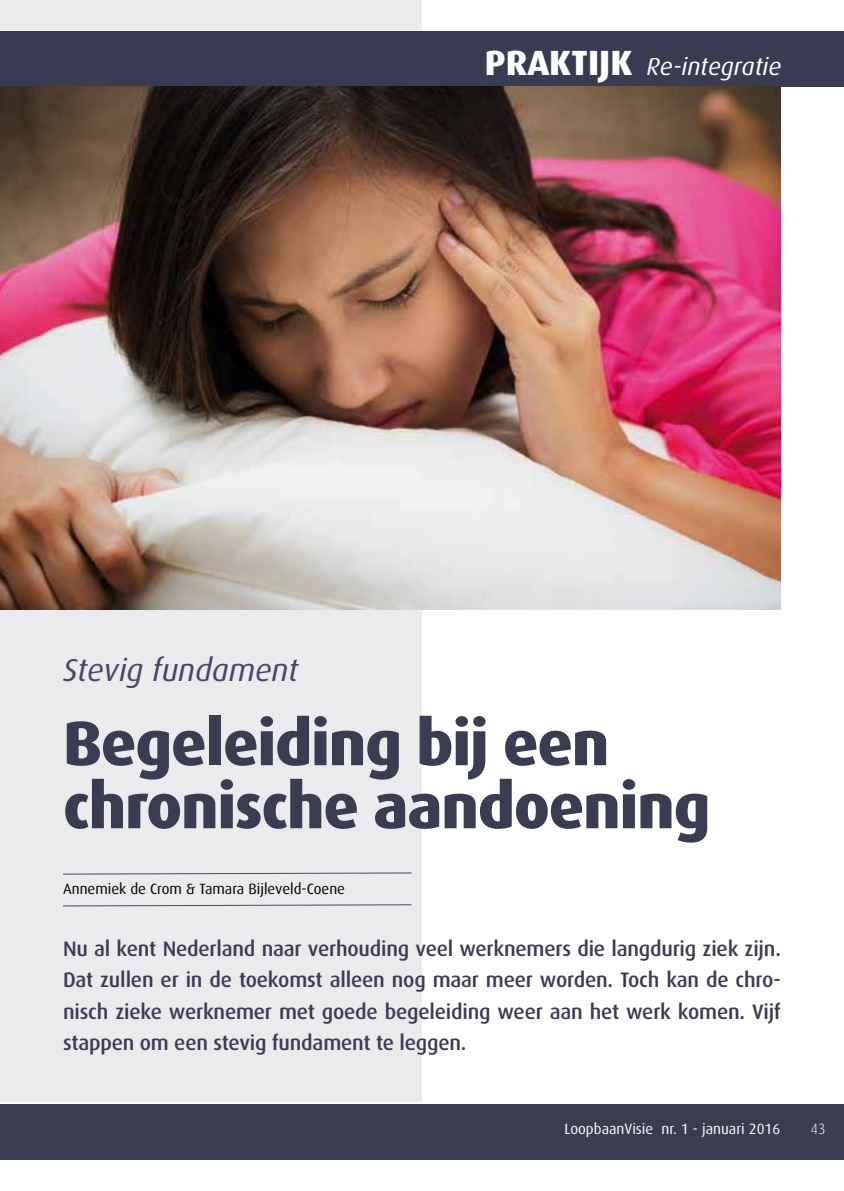
<style>
.page{position:relative;width:844px;height:1191px;background:#fff}
.page>*{position:absolute;margin:0;border:0;box-sizing:border-box;transform-origin:0 0}
.t1{font:800 63px/63px "Dax";letter-spacing:-.02em;color:#3a3c52}
.t2{font:italic 31.5px "Dax";color:#464765}
.t3{font:italic 24.5px "Dax";color:#fff}
.t4{font:500 21px/31.5px "Dax";letter-spacing:-.01em;color:#3a3c52;text-align:justify}
.t5{font:14.88px "Dax";color:#000}
.t6{font:14.88px "Dax";color:#fff}
.t7{font:300 14.88px "Dax";color:#fff}
.s1{font-weight:800;font-style:normal;font-size:35px}
</style>
<div class="page">
<div style="left:0;top:1104px;width:843px;height:56px;background:#3a3c52"></div>
<div style="left:0;top:31px;width:843px;height:56px;background:#393b52"></div>
<svg style="left:0;top:0;width:422px;height:1102px;background:#d9d9de"></svg>
<svg style="left:62px;top:872px;width:350px;height:3px"></svg>
<svg style="left:62px;top:904px;width:350px;height:2px"></svg>
<img style="left:0;top:87px;width:780px;height:522px">
<p class="t3" style="left:484px;top:53px;width:298px"><span class="s1">PRAKTIJK</span> Re-integratie</p>
<h2 class="t2" style="left:63px;top:652px;width:237px">Stevig fundament</h2>
<h1 class="t1" style="left:63px;top:712px;width:648px">Begeleiding bij een chronische aandoening</h1>
<p class="t5" style="left:63px;top:880px;width:283px">Annemiek de Crom &amp; Tamara Bijleveld-Coene</p>
<p class="t4" style="left:63px;top:932px;width:719px">Nu al kent Nederland naar verhouding veel werknemers die langdurig ziek zijn.<br>Dat zullen er in de toekomst alleen nog maar meer worden. Toch kan de chro&shy;nisch zieke werknemer met goede begeleiding weer aan het werk komen. Vijf stappen om een stevig fundament te leggen.</p>
<p class="t6" style="left:564px;top:1121px;width:217px">LoopbaanVisie nr. 1 - januari 2016</p>
<p class="t7" style="left:810px;top:1121px;width:17px">43</p>
</div>
